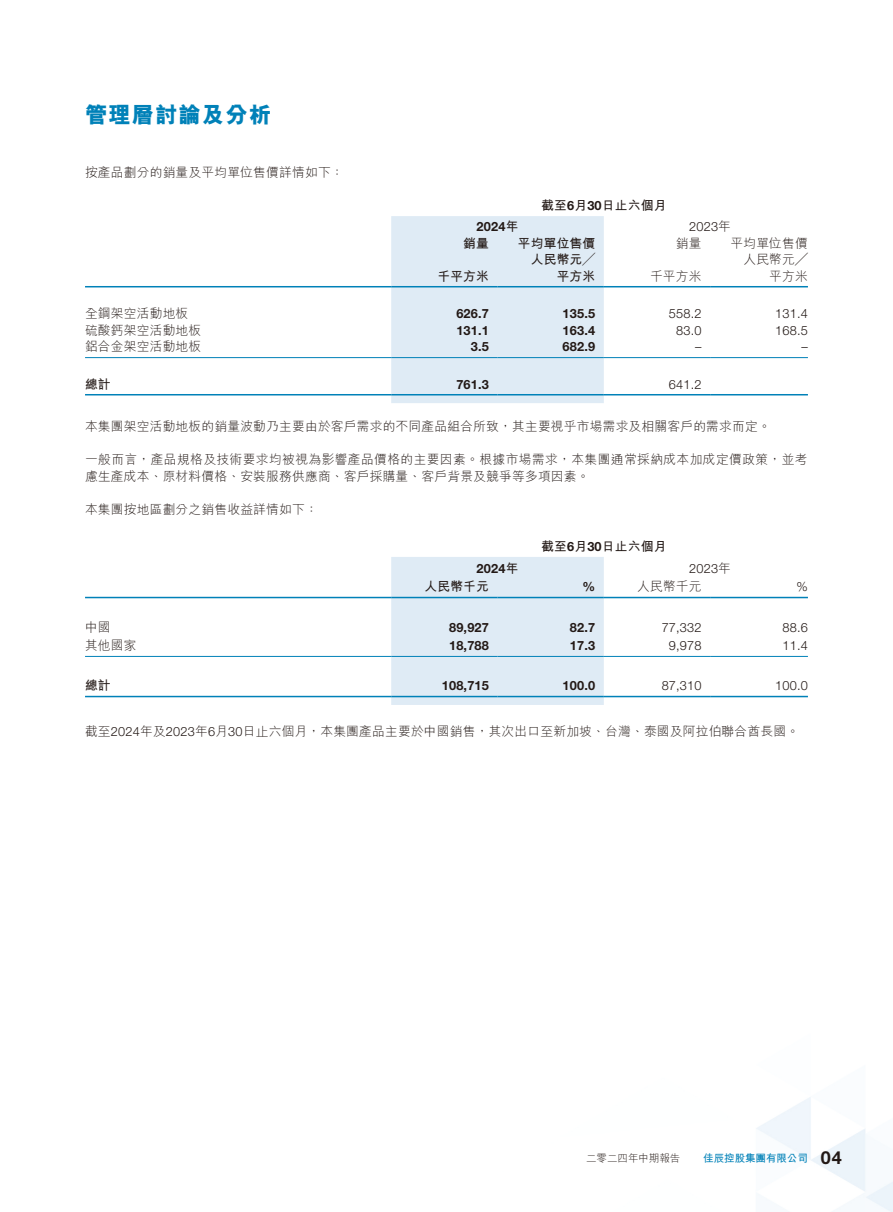
<style>
.page{position:relative;width:893px;height:1212px;background:#fff}
.page>*{position:absolute;margin:0;border:0;box-sizing:border-box;transform-origin:0 0}
.t1{font:800 22.5px "M Hei HK";letter-spacing:.04em;color:#0081b8}
.t2{font:700 18px "Helvetica Neue LT Std";color:#231916}
.t3{font:300 12.75px/16.5px "M Hei HK";letter-spacing:.015em;color:#231916;text-align:right}
.t4{font:700 12.75px "Helvetica Neue LT Std";letter-spacing:.015em;color:#231916}
.t5{font:300 12.75px "Helvetica Neue LT Std";letter-spacing:.015em;color:#231916}
.t6{font:700 12.75px "M Hei HK";letter-spacing:.015em;color:#231916}
.t7{font:700 10.5px "M Hei HK";letter-spacing:-.005em;color:#0081b8}
.t8{font:300 10.5px "M Hei HK";letter-spacing:-.005em;color:#231916}
.s1{font-family:"Helvetica Neue LT Std"}
.s2{font-family:"M Hei HK"}
</style>
<div class="page">
<div style="left:391px;top:216px;width:213px;height:187px;background:#dfebf5"></div>
<hr style="left:85px;top:286px;width:306px;height:1px;background:#0081b8">
<hr style="left:391px;top:286px;width:106px;height:1px;background:#0081b8">
<hr style="left:497px;top:286px;width:107px;height:1px;background:#0081b8">
<hr style="left:604px;top:286px;width:106px;height:1px;background:#0081b8">
<hr style="left:710px;top:286px;width:98px;height:1px;background:#0081b8">
<hr style="left:85px;top:357px;width:306px;height:1px;background:#0081b8">
<hr style="left:391px;top:357px;width:106px;height:1px;background:#0081b8">
<hr style="left:497px;top:357px;width:107px;height:1px;background:#0081b8">
<hr style="left:604px;top:357px;width:106px;height:1px;background:#0081b8">
<hr style="left:710px;top:357px;width:98px;height:1px;background:#0081b8">
<hr style="left:85px;top:394px;width:306px;height:1px;background:#0081b8">
<hr style="left:391px;top:394px;width:106px;height:1px;background:#0081b8">
<hr style="left:497px;top:394px;width:107px;height:1px;background:#0081b8">
<hr style="left:604px;top:394px;width:106px;height:1px;background:#0081b8">
<hr style="left:710px;top:394px;width:98px;height:1px;background:#0081b8">
<div style="left:391px;top:557px;width:213px;height:148px;background:#dfebf5"></div>
<hr style="left:85px;top:597px;width:306px;height:1px;background:#0081b8">
<hr style="left:391px;top:597px;width:106px;height:1px;background:#0081b8">
<hr style="left:497px;top:597px;width:107px;height:1px;background:#0081b8">
<hr style="left:604px;top:597px;width:106px;height:1px;background:#0081b8">
<hr style="left:710px;top:597px;width:98px;height:1px;background:#0081b8">
<hr style="left:85px;top:656px;width:306px;height:1px;background:#0081b8">
<hr style="left:391px;top:656px;width:106px;height:1px;background:#0081b8">
<hr style="left:497px;top:656px;width:107px;height:1px;background:#0081b8">
<hr style="left:604px;top:656px;width:106px;height:1px;background:#0081b8">
<hr style="left:710px;top:656px;width:98px;height:1px;background:#0081b8">
<hr style="left:85px;top:696px;width:306px;height:1px;background:#0081b8">
<hr style="left:391px;top:696px;width:106px;height:1px;background:#0081b8">
<hr style="left:497px;top:696px;width:107px;height:1px;background:#0081b8">
<hr style="left:604px;top:696px;width:106px;height:1px;background:#0081b8">
<hr style="left:710px;top:696px;width:98px;height:1px;background:#0081b8">
<h1 class="t1" style="left:85px;top:104px;width:188px">管理層討論及分析</h1>
<p class="t3" style="left:85px;top:164px;width:260px">按產品劃分的銷量及平均單位售價詳情如下：</p>
<p class="t6" style="left:541px;top:196px;width:127px">截至月<span class="s1">6 30</span>日止六個月</p>
<p class="t4" style="left:477px;top:219px;width:43px">2024<span class="s2">年</span></p>
<p class="t5" style="left:689px;top:219px;width:43px">2023<span class="s2">年</span></p>
<p class="t3" style="left:85px;top:305px;width:105px">全鋼架空活動地板</p>
<p class="t6" style="left:463px;top:234px;width:27px">銷量</p>
<p class="t6" style="left:437px;top:267px;width:53px">千平方米</p>
<p class="t4" style="left:456px;top:306px;width:34px">626.7</p>
<p class="t6" style="left:518px;top:234px;width:79px">平均單位售價</p>
<p class="t6" style="left:531px;top:250px;width:66px">人民幣元╱</p>
<p class="t6" style="left:557px;top:267px;width:40px">平方米</p>
<p class="t4" style="left:563px;top:306px;width:34px">135.5</p>
<p class="t3" style="left:676px;top:234px;width:27px">銷量</p>
<p class="t3" style="left:650px;top:267px;width:53px">千平方米</p>
<p class="t5" style="left:669px;top:306px;width:34px">558.2</p>
<p class="t3" style="left:730px;top:234px;width:79px">平均單位售價</p>
<p class="t3" style="left:743px;top:251px;width:66px">人民幣元╱平方米</p>
<p class="t5" style="left:775px;top:306px;width:34px">131.4</p>
<p class="t3" style="left:85px;top:321px;width:118px">硫酸鈣架空活動地板</p>
<p class="t4" style="left:456px;top:322px;width:34px">131.1</p>
<p class="t4" style="left:563px;top:322px;width:34px">163.4</p>
<p class="t5" style="left:676px;top:322px;width:27px">83.0</p>
<p class="t5" style="left:775px;top:322px;width:34px">168.5</p>
<p class="t3" style="left:85px;top:338px;width:118px">鋁合金架空活動地板</p>
<p class="t4" style="left:471px;top:339px;width:20px">3.5</p>
<p class="t4" style="left:563px;top:339px;width:34px">682.9</p>
<p class="t5" style="left:695px;top:339px;width:8px">–</p>
<p class="t5" style="left:801px;top:339px;width:8px">–</p>
<p class="t6" style="left:85px;top:375px;width:27px">總計</p>
<p class="t3" style="left:85px;top:418px;width:687px">本集團架空活動地板的銷量波動乃主要由於客戶需求的不同產品組合所致，其主要視乎市場需求及相關客戶的需求而定。</p>
<p class="t3" style="left:85px;top:451px;width:724px;text-align:left">一般而言，產品規格及技術要求均被視為影響產品價格的主要因素。根據市場需求，本集團通常採納成本加成定價政策，並考慮生產成本、原材料價格、安裝服務供應商、客戶採購量、客戶背景及競爭等多項因素。</p>
<p class="t3" style="left:85px;top:500px;width:234px">本集團按地區劃分之銷售收益詳情如下：</p>
<p class="t6" style="left:541px;top:537px;width:127px">截至月<span class="s1">6 30</span>日止六個月</p>
<p class="t5" style="left:689px;top:561px;width:43px">2023<span class="s2">年</span></p>
<p class="t4" style="left:456px;top:376px;width:34px">761.3</p>
<p class="t5" style="left:669px;top:376px;width:34px">641.2</p>
<p class="t4" style="left:477px;top:561px;width:43px">2024<span class="s2">年</span></p>
<p class="t3" style="left:85px;top:619px;width:27px">中國</p>
<p class="t3" style="left:85px;top:637px;width:53px">其他國家</p>
<p class="t6" style="left:424px;top:577px;width:66px">人民幣千元</p>
<p class="t4" style="left:583px;top:579px;width:14px">%</p>
<p class="t3" style="left:637px;top:578px;width:66px">人民幣千元</p>
<p class="t5" style="left:797px;top:579px;width:13px">%</p>
<p class="t4" style="left:449px;top:619px;width:41px">89,927</p>
<p class="t4" style="left:570px;top:619px;width:27px">82.7</p>
<p class="t5" style="left:662px;top:619px;width:41px">77,332</p>
<p class="t5" style="left:782px;top:619px;width:27px">88.6</p>
<p class="t4" style="left:449px;top:637px;width:41px">18,788</p>
<p class="t4" style="left:570px;top:637px;width:27px">17.3</p>
<p class="t5" style="left:669px;top:637px;width:34px">9,978</p>
<p class="t5" style="left:782px;top:637px;width:27px">11.4</p>
<p class="t6" style="left:85px;top:676px;width:27px">總計</p>
<p class="t3" style="left:85px;top:723px;width:716px">截至<span class="s1">2024</span>年及<span class="s1">2023</span>年月<span class="s1">6 30</span>日止六個月，本集團產品主要於中國銷售，其次出口至新加坡、台灣、泰國及阿拉伯聯合酋長國。</p>
<p class="t4" style="left:442px;top:678px;width:49px">108,715</p>
<p class="t4" style="left:563px;top:678px;width:34px">100.0</p>
<p class="t5" style="left:662px;top:678px;width:41px">87,310</p>
<p class="t5" style="left:775px;top:678px;width:34px">100.0</p>
<p class="t8" style="left:586px;top:1153px;width:96px">二零二四年中期報告</p>
<p class="t7" style="left:703px;top:1151px;width:106px">佳辰控股集團有限公司</p>
<h2 class="t2" style="left:821px;top:1147px;width:22px">04</h2>
</div>
